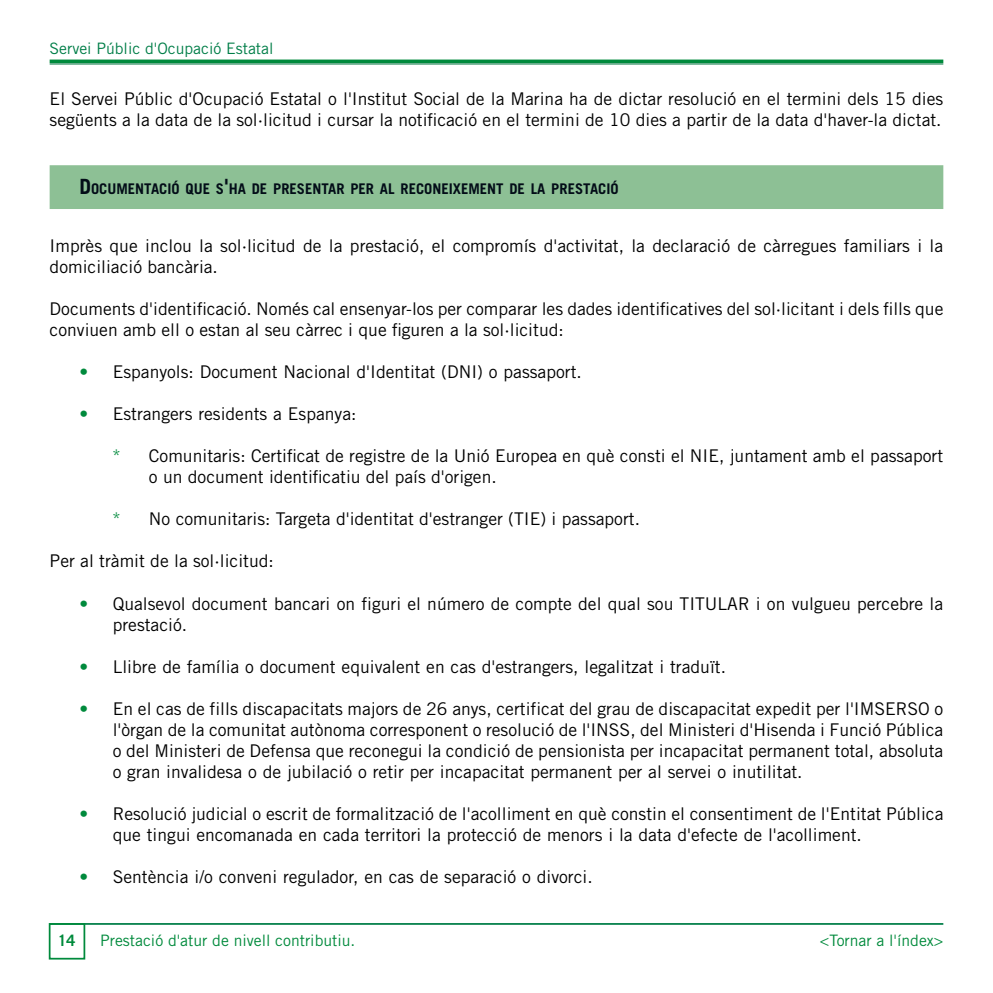
<style>
.page{position:relative;width:993px;height:993px;background:#fff}
.page>*{position:absolute;margin:0;border:0;box-sizing:border-box;transform-origin:0 0}
.t1{font:17.5px/21px "Trade Gothic LT Std";color:#000}
.t2{font:15.75px "Trade Gothic LT Std";color:#008a3c}
.t3{font:15.75px "Trade Gothic LT Std";color:#007e48}
.t4{font:700 15.75px "Trade Gothic LT Std";color:#008a3c}
.t5{font:700 14.7px "Trade Gothic LT Std";color:#030d18}
.s1{font-size:21px}
.s2{color:#008a3c}
</style>
<div class="page">
<svg style="left:50px;top:59px;width:893px;height:4px;fill:#008a3c"></svg>
<hr style="left:50px;top:63px;width:893px;height:2px;background:#62aa88">
<hr style="left:50px;top:922px;width:893px;height:2px;background:#007e48">
<div style="left:49px;top:922px;width:36px;height:37px;border:2px solid #008a3c"></div>
<div style="left:50px;top:165px;width:893px;height:44px;background:#8dc095"></div>
<p class="t3" style="left:50px;top:39px;width:225px">Servei Públic d'Ocupació Estatal</p>
<p class="t1" style="left:50px;top:88px;width:894px">El Servei Públic d'Ocupació Estatal o l'Institut Social de la Marina ha de dictar resolució en el termini dels 15 dies següents a la data de la sol·licitud i cursar la notificació en el termini de 10 dies a partir de la data d'haver-la dictat.</p>
<p class="t5" style="left:79px;top:180px;width:540px"><span class="s1">D</span>OCUMENTACIÓ QUE S<span class="s1">'</span>HA DE PRESENTAR PER AL RECONEIXEMENT DE LA PRESTACIÓ</p>
<p class="t1" style="left:50px;top:235px;width:894px">Imprès que inclou la sol·licitud de la prestació, el compromís d'activitat, la declaració de càrregues familiars i la domiciliació bancària.</p>
<p class="t1" style="left:50px;top:298px;width:895px">Documents d'identificació. Només cal ensenyar-los per comparar les dades identificatives del sol·licitant i dels fills que conviuen amb ell o estan al seu càrrec i que figuren a la sol·licitud:</p>
<p class="t1" style="left:79px;top:361px;width:504px"><span class="s2">•</span> Espanyols: Document Nacional d'Identitat (DNI) o passaport.</p>
<p class="t1" style="left:79px;top:403px;width:278px"><span class="s2">•</span> Estrangers residents a Espanya:</p>
<p class="t1" style="left:149px;top:445px;width:795px;text-indent:-37px"><span class="s2">*</span> Comunitaris: Certificat de registre de la Unió Europea en què consti el NIE, juntament amb el passaport o un document identificatiu del país d'origen.</p>
<p class="t1" style="left:112px;top:508px;width:529px"><span class="s2">*</span> No comunitaris: Targeta d'identitat d'estranger (TIE) i passaport.</p>
<p class="t1" style="left:50px;top:550px;width:226px">Per al tràmit de la sol·licitud:</p>
<p class="t1" style="left:113px;top:592px;width:831px;text-indent:-33px"><span class="s2">•</span> Qualsevol document bancari on figuri el número de compte del qual sou TITULAR i on vulgueu percebre la prestació.</p>
<p class="t1" style="left:79px;top:655px;width:648px"><span class="s2">•</span> Llibre de família o document equivalent en cas d'estrangers, legalitzat i traduït.</p>
<p class="t1" style="left:113px;top:697px;width:831px;text-align:justify;text-indent:-33px"><span class="s2">•</span> En el cas de fills discapacitats majors de 26 anys, certificat del grau de discapacitat expedit per l'IMSERSO o l'òrgan de la comunitat autònoma corresponent o resolució de l'INSS, del Ministeri d'Hisenda i Funció Pública o del Ministeri de Defensa que reconegui la condició de pensionista per incapacitat permanent total, absoluta o gran invalidesa o de jubilació o retir per incapacitat permanent per al servei o inutilitat.</p>
<p class="t1" style="left:113px;top:802px;width:832px;text-indent:-33px"><span class="s2">•</span> Resolució judicial o escrit de formalització de l'acolliment en què constin el consentiment de l'Entitat Pública que tingui encomanada en cada territori la protecció de menors i la data d'efecte de l'acolliment.</p>
<p class="t1" style="left:79px;top:865px;width:514px"><span class="s2">•</span> Sentència i/o conveni regulador, en cas de separació o divorci.</p>
<p class="t4" style="left:58px;top:930px;width:19px">14</p>
<p class="t2" style="left:100px;top:930px;width:257px">Prestació d'atur de nivell contributiu.</p>
<p class="t2" style="left:819px;top:930px;width:125px">&lt;Tornar a l'índex&gt;</p>
</div>
